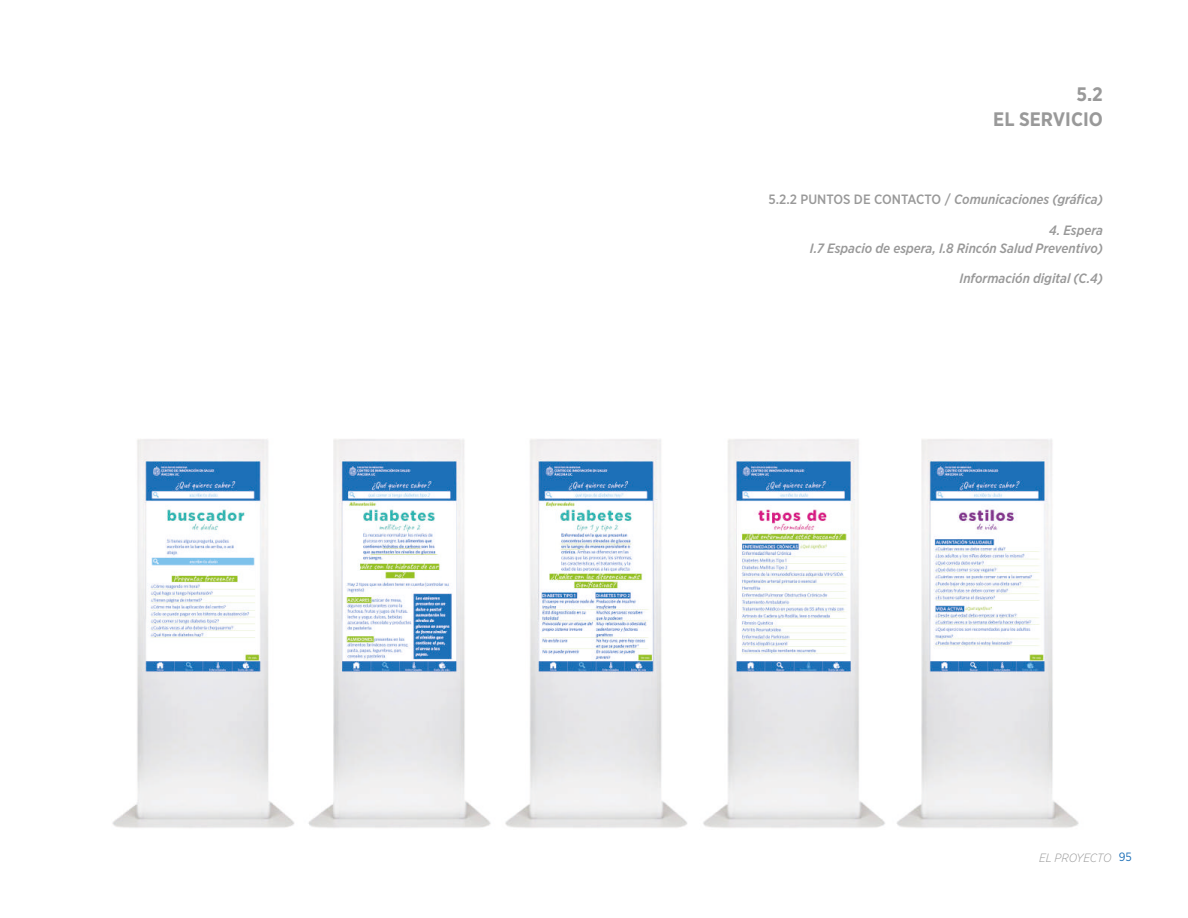
<style>
.page{position:relative;width:1188px;height:918px;background:#fff}
.page>*{position:absolute;margin:0;border:0;box-sizing:border-box;transform-origin:0 0}
.t1{font:700 19.5px/25.5px "Gotham Narrow";color:#999;text-align:right}
.t2{font:italic 500 13.5px/18px "Gotham Narrow";color:#999;text-align:right}
.t3{font:italic 300 12px "Gotham Narrow";letter-spacing:-.005em;color:#999}
.s1{font-style:normal}
.s2{font-weight:400;font-style:normal;color:#1d70b8}
</style>
<div class="page">
<img style="left:112px;top:439px;width:967px;height:389px">
<h1 class="t1" style="left:993px;top:81px;width:111px">5.2<br>EL SERVICIO</h1>
<p class="t2" style="left:769px;top:190px;width:336px"><span class="s1">5.2.2 PUNTOS DE CONTACTO /</span> Comunicaciones (gráfica)</p>
<p class="t2" style="left:810px;top:221px;width:295px">4. Espera<br>I.7 Espacio de espera, I.8 Rincón Salud Preventivo)</p>
<p class="t2" style="left:959px;top:269px;width:145px">Información digital (C.4)</p>
<p class="t3" style="left:1039px;top:850px;width:94px">EL PROYECTO <span class="s2">95</span></p>
</div>
